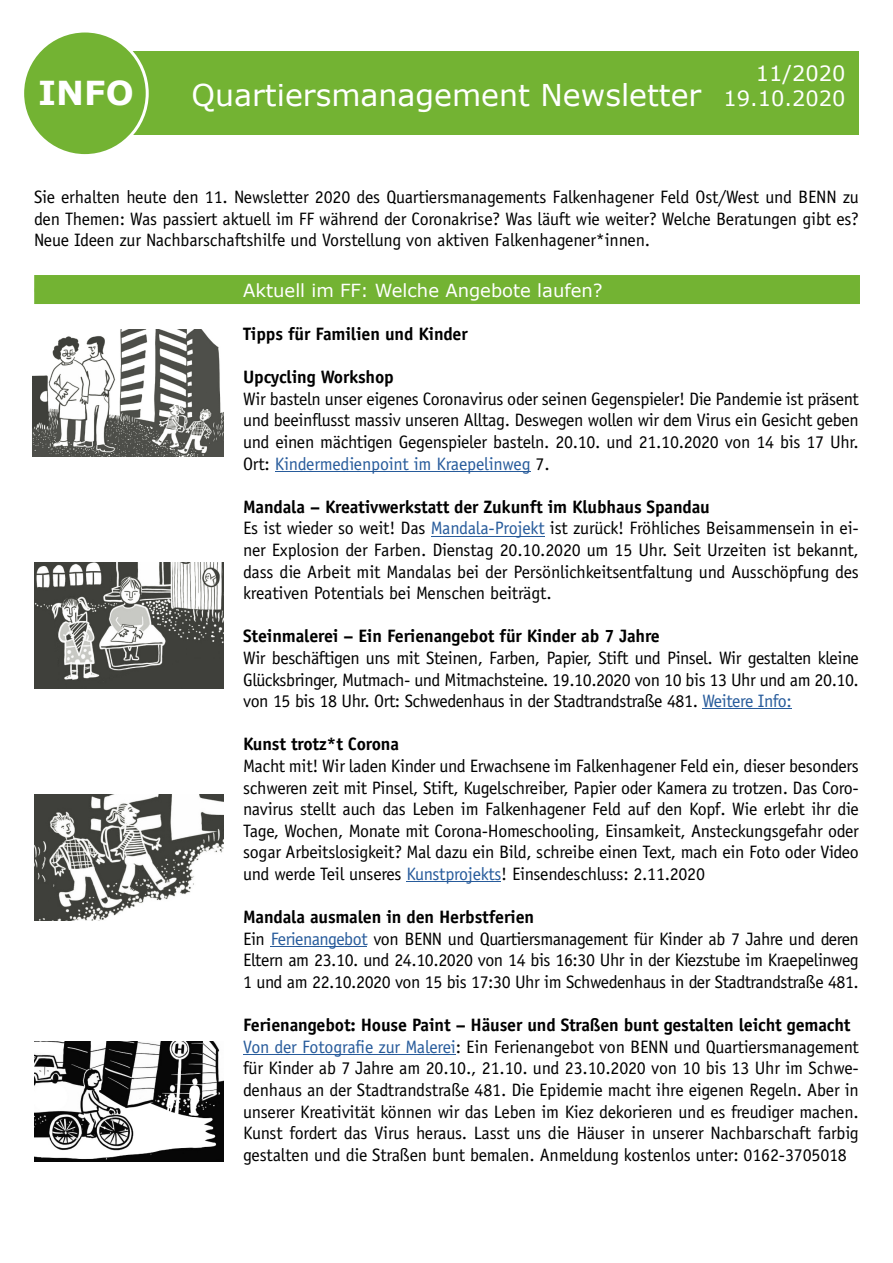
<style>
.page{position:relative;width:893px;height:1263px;background:#fff}
.page>*{position:absolute;margin:0;border:0;box-sizing:border-box;transform-origin:0 0}
.t1{font:700 33px "Verdana";color:#fff}
.t2{font:30px "Verdana";color:#fff}
.t3{font:21px/25.2px "Verdana";color:#fff;text-align:right}
.t4{font:18px/21.6px "Officina Sans Std";letter-spacing:-.01em;color:#000;text-align:justify}
.t5{font:700 18px "Officina Sans Std";letter-spacing:-.01em;color:#000}
.t6{font:18px "Verdana";color:#fff}
.s1{color:#275b9b}
.s2{font-weight:700}
</style>
<div class="page">
<div style="left:41px;top:51px;width:818px;height:84px;background:#73b333"></div>
<div style="left:21px;top:30px;width:128px;height:127px;background:#73b333;border:3px solid #fff;border-radius:50%"></div>
<div style="left:34px;top:275px;width:826px;height:29px;background:#73b333"></div>
<hr style="left:275px;top:471px;width:255px;height:1px;background:#275b9b">
<hr style="left:431px;top:536px;width:113px;height:1px;background:#275b9b">
<hr style="left:702px;top:708px;width:90px;height:1px;background:#275b9b">
<hr style="left:406px;top:881px;width:95px;height:1px;background:#275b9b">
<hr style="left:271px;top:946px;width:96px;height:1px;background:#275b9b">
<hr style="left:243px;top:1054px;width:213px;height:1px;background:#275b9b">
<img style="left:34px;top:794px;width:189px;height:126px">
<img style="left:34px;top:1041px;width:189px;height:121px">
<img style="left:34px;top:562px;width:189px;height:126px">
<img style="left:33px;top:330px;width:190px;height:126px">
<h1 class="t1" style="left:38px;top:80px;width:97px">INFO</h1>
<h2 class="t2" style="left:192px;top:83px;width:511px">Quartiersmanagement Newsletter</h2>
<p class="t3" style="left:723px;top:62px;width:124px">11/2020<br>19.10.2020</p>
<p class="t4" style="left:34px;top:188px;width:826px">Sie erhalten heute den 11. Newsletter 2020 des Quartiersmanagements Falkenhagener Feld Ost/West und BENN zu den Themen: Was passiert aktuell im FF während der Coronakrise? Was läuft wie weiter? Welche Beratungen gibt es?<br>Neue Ideen zur Nachbarschaftshilfe und Vorstellung von aktiven Falkenhagener*innen.</p>
<p class="t6" style="left:243px;top:283px;width:361px">Aktuell im FF: Welche Angebote laufen?</p>
<p class="t5" style="left:243px;top:327px;width:226px">Tipps für Familien und Kinder</p>
<p class="t5" style="left:243px;top:370px;width:152px">Upcycling Workshop</p>
<p class="t4" style="left:243px;top:390px;width:617px">Wir basteln unser eigenes Coronavirus oder seinen Gegenspieler! Die Pandemie ist präsent und beeinflusst massiv unseren Alltag. Deswegen wollen wir dem Virus ein Gesicht geben und einen mächtigen Gegenspieler basteln. 20.10. und 21.10.2020 von 14 bis 17 Uhr.<br>Ort: <span class="s1">Kindermedienpoint im Kraepelinweg</span> 7.</p>
<p class="t4" style="left:243px;top:498px;width:617px;text-align:left"><span class="s2">Mandala – Kreativwerkstatt der Zukunft im Klubhaus Spandau<br></span>Es ist wieder so weit! Das <span class="s1">Mandala-Projekt</span> ist zurück! Fröhliches Beisammensein in ei&shy;ner Explosion der Farben. Dienstag 20.10.2020 um 15 Uhr. Seit Urzeiten ist bekannt, dass die Arbeit mit Mandalas bei der Persönlichkeitsentfaltung und Ausschöpfung des kreativen Potentials bei Menschen beiträgt.</p>
<p class="t5" style="left:243px;top:629px;width:418px">Steinmalerei – Ein Ferienangebot für Kinder ab 7 Jahre</p>
<p class="t4" style="left:243px;top:649px;width:617px">Wir beschäftigen uns mit Steinen, Farben, Papier, Stift und Pinsel. Wir gestalten kleine Glücksbringer, Mutmach- und Mitmachsteine. 19.10.2020 von 10 bis 13 Uhr und am 20.10. von 15 bis 18 Uhr. Ort: Schwedenhaus in der Stadtrandstraße 481. <span class="s1">Weitere Info:</span></p>
<p class="t5" style="left:243px;top:737px;width:157px">Kunst trotz*t Corona</p>
<p class="t4" style="left:243px;top:757px;width:617px">Macht mit! Wir laden Kinder und Erwachsene im Falkenhagener Feld ein, dieser besonders schweren zeit mit Pinsel, Stift, Kugelschreiber, Papier oder Kamera zu trotzen. Das Coro&shy;navirus stellt auch das Leben im Falkenhagener Feld auf den Kopf. Wie erlebt ihr die Tage, Wochen, Monate mit Corona-Homeschooling, Einsamkeit, Ansteckungsgefahr oder sogar Arbeitslosigkeit? Mal dazu ein Bild, schreibe einen Text, mach ein Foto oder Video und werde Teil unseres <span class="s1">Kunstprojekts</span>! Einsendeschluss: 2.11.2020</p>
<p class="t4" style="left:243px;top:908px;width:617px;text-align:left"><span class="s2">Mandala ausmalen in den Herbstferien<br></span>Ein <span class="s1">Ferienangebot</span> von BENN und Quartiersmanagement für Kinder ab 7 Jahre und deren Eltern am 23.10. und 24.10.2020 von 14 bis 16:30 Uhr in der Kiezstube im Kraepelinweg 1 und am 22.10.2020 von 15 bis 17:30 Uhr im Schwedenhaus in der Stadtrandstraße 481.</p>
<p class="t4" style="left:243px;top:1016px;width:617px;text-align:left"><span class="s2">Ferienangebot: House Paint – Häuser und Straßen bunt gestalten leicht gemacht </span><span class="s1">Von der Fotografie zur Malerei</span>: Ein Ferienangebot von BENN und Quartiersmanagement für Kinder ab 7 Jahre am 20.10., 21.10. und 23.10.2020 von 10 bis 13 Uhr im Schwe&shy;denhaus an der Stadtrandstraße 481. Die Epidemie macht ihre eigenen Regeln. Aber in unserer Kreativität können wir das Leben im Kiez dekorieren und es freudiger machen.<br>Kunst fordert das Virus heraus. Lasst uns die Häuser in unserer Nachbarschaft farbig gestalten und die Straßen bunt bemalen. Anmeldung kostenlos unter: 0162-3705018</p>
</div>
